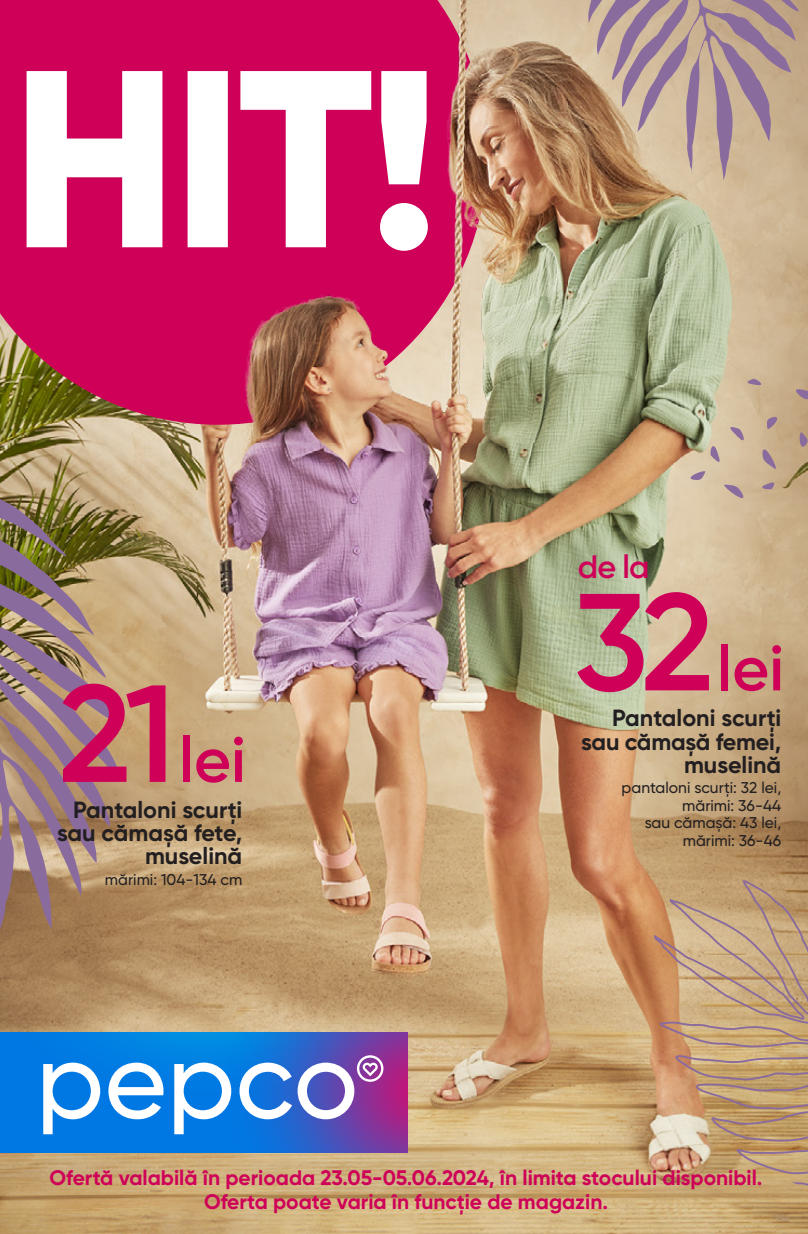
<style>
.page{position:relative;width:808px;height:1234px;background:#fff}
.page>*{position:absolute;margin:0;border:0;box-sizing:border-box;transform-origin:0 0}
.t1{font:600 63.45px "Gilroy";color:#ce0058}
.t2{font:600 32.4px "Gilroy";color:#ce0058}
.t3{font:700 23.4px/23.4px "Gilroy";color:#231f20;text-align:right}
.t4{font:700 21px/24px "Gilroy";color:#ce0058;text-align:center}
.t5{font:500 15.6px/17.5px "Gilroy";color:#231f20;text-align:right}
.s1{font-size:137.7px}
</style>
<div class="page">
<img style="left:0;top:0;width:808px;height:1233px">
<div style="left:0;top:1031px;width:43px;height:107px;background:#0078e3"></div>
<svg style="left:43px;top:1031px;width:365px;height:121px"></svg>
<svg style="left:588px;top:0;width:211px;height:180px;background:#b89d91"></svg>
<svg style="left:792px;top:1181px;width:16px;height:16px"></svg>
<svg style="left:654px;top:879px;width:154px;height:295px;background:#c5a17a"></svg>
<svg style="left:789px;top:383px;width:19px;height:19px"></svg>
<svg style="left:762px;top:441px;width:18px;height:31px"></svg>
<svg style="left:807px;top:459px;width:1px;height:13px"></svg>
<svg style="left:798px;top:429px;width:10px;height:22px"></svg>
<svg style="left:766px;top:416px;width:18px;height:16px"></svg>
<svg style="left:755px;top:481px;width:21px;height:9px"></svg>
<svg style="left:745px;top:378px;width:23px;height:9px"></svg>
<svg style="left:683px;top:425px;width:65px;height:81px;background:#cab89e"></svg>
<svg style="left:0;top:585px;width:120px;height:366px;background:#a48379"></svg>
<img style="left:0;top:480px;width:106px;height:197px">
<svg style="left:0;top:0;width:487px;height:424px;background:#c50f55"></svg>
<svg style="left:27px;top:71px;width:214px;height:180px"></svg>
<img style="left:241px;top:21px;width:327px;height:422px">
<h1 class="t1" style="left:59px;top:720px;width:189px"><span class="s1">21</span>lei</h1>
<p class="t3" style="left:57px;top:797px;width:187px">Pantaloni scurți sau cămașă fete, muselină</p>
<p class="t5" style="left:105px;top:870px;width:139px">mărimi: 104-134 cm</p>
<h2 class="t2" style="left:578px;top:546px;width:73px">de la</h2>
<h1 class="t1" style="left:574px;top:628px;width:212px"><span class="s1">32</span>lei</h1>
<p class="t3" style="left:581px;top:706px;width:202px">Pantaloni scurți sau cămașă femei, muselină</p>
<p class="t5" style="left:622px;top:778px;width:161px">pantaloni scurți: 32 lei, mărimi: 36-44<br>sau cămașă: 43 lei, mărimi: 36-46</p>
<p class="t4" style="left:50px;top:1165px;width:714px">Ofertă valabilă în perioada 23.05-05.06.2024, în limita stocului disponibil.<br>Oferta poate varia în funcție de magazin.</p>
</div>
